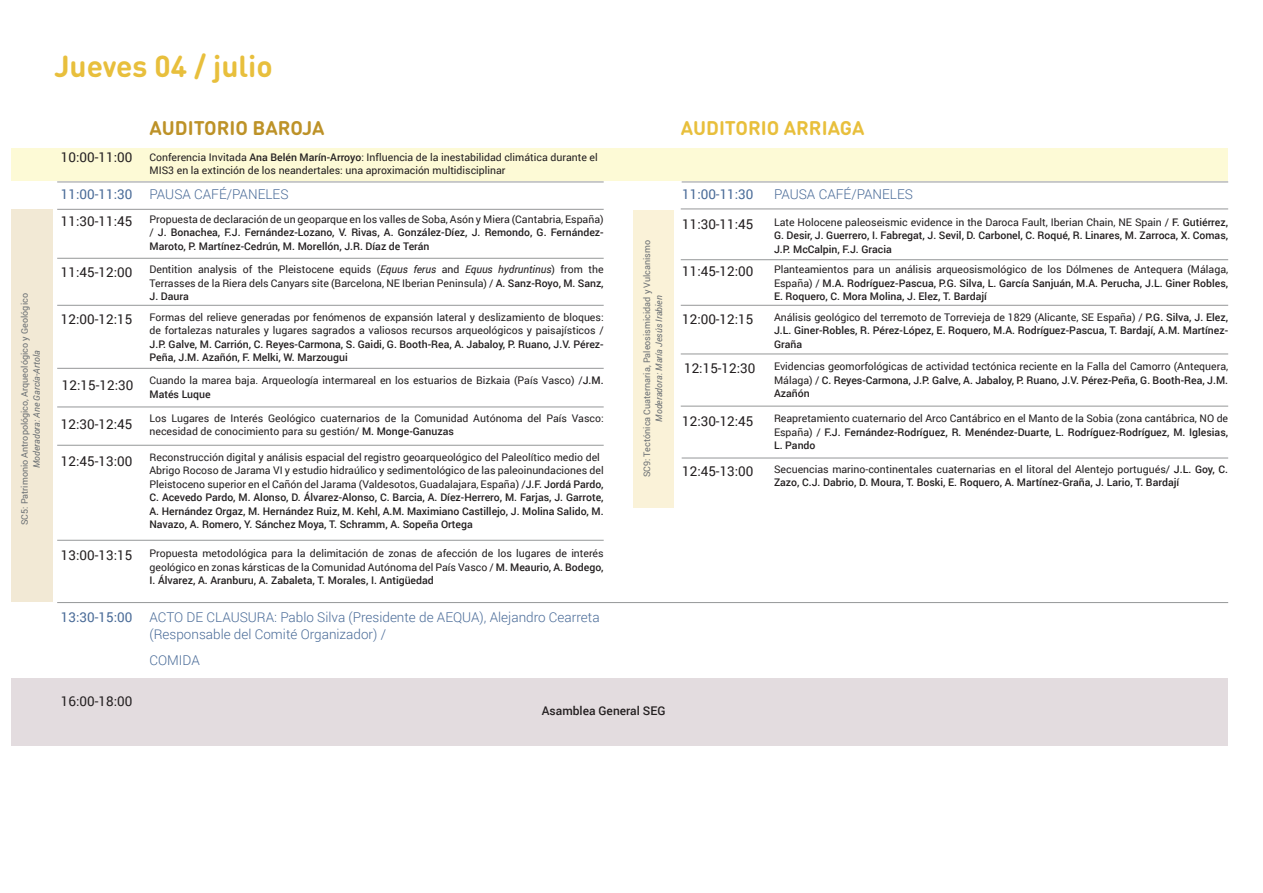
<style>
.page{position:relative;width:1263px;height:893px;background:#fff}
.page>*{position:absolute;margin:0;border:0;box-sizing:border-box;transform-origin:0 0}
.t1{font:700 30px "FFDIN Round Pro";color:#e8bf3c}
.t2{font:700 19.5px "FFDIN Round Pro";color:#e8bf3c}
.t3{font:700 19.5px "FFDIN Round Pro";color:#bd9228}
.t4{font:13.5px "Roboto";color:#231f20}
.t5{font:300 13.5px/16.5px "Roboto";color:#486a97}
.t6{font:13.5px "Roboto";color:#486a97}
.t7{font:500 12px "Roboto";color:#231f20}
.t8{font:10.5px/13.5px "Roboto";color:#231f20}
.t9{font:500 10.5px/13.5px "Roboto";color:#231f20;text-align:justify}
.t10{font:9px "Roboto";color:#6a6f73}
.t11{font:italic 9px "Roboto";color:#6a6f73}
.s1{font-weight:500}
.s2{font-weight:400}
.s3{font-style:italic}
</style>
<div class="page">
<div style="left:11px;top:148px;width:1217px;height:32px;background:#fdfad6"></div>
<hr style="left:57px;top:182px;width:547px;height:1px;background:#959798">
<hr style="left:57px;top:209px;width:547px;height:1px;background:#959798">
<hr style="left:57px;top:258px;width:547px;height:1px;background:#959798">
<hr style="left:57px;top:305px;width:547px;height:1px;background:#959798">
<hr style="left:57px;top:368px;width:547px;height:1px;background:#959798">
<hr style="left:57px;top:407px;width:547px;height:1px;background:#959798">
<hr style="left:57px;top:445px;width:547px;height:1px;background:#959798">
<hr style="left:57px;top:540px;width:547px;height:1px;background:#959798">
<div style="left:11px;top:209px;width:42px;height:393px;background:#f2e9d5"></div>
<hr style="left:681px;top:259px;width:547px;height:1px;background:#959798">
<hr style="left:681px;top:305px;width:547px;height:1px;background:#959798">
<hr style="left:681px;top:354px;width:547px;height:1px;background:#959798">
<div style="left:633px;top:210px;width:41px;height:297px;background:#faf2d8"></div>
<hr style="left:681px;top:209px;width:547px;height:1px;background:#959798">
<hr style="left:682px;top:458px;width:546px;height:1px;background:#959798">
<hr style="left:681px;top:406px;width:547px;height:1px;background:#959798">
<div style="left:11px;top:678px;width:1217px;height:68px;background:#e3dcdf"></div>
<hr style="left:57px;top:602px;width:1171px;height:1px;background:#959798">
<hr style="left:682px;top:182px;width:546px;height:1px;background:#959798">
<h1 class="t1" style="left:54px;top:45px;width:220px">Jueves 04 / julio</h1>
<p class="t10" style="left:18px;top:525px;width:234px;rotate:-90deg">SC5: Patrimonio Antropológico, Arqueológico y Geológico</p>
<p class="t11" style="left:30px;top:468px;width:120px;rotate:-90deg">Moderadora: Ane García-Artola</p>
<p class="t4" style="left:61px;top:147px;width:73px">10:00-11:00</p>
<p class="t6" style="left:61px;top:185px;width:73px">11:00-11:30</p>
<p class="t4" style="left:61px;top:211px;width:73px">11:30-11:45</p>
<p class="t4" style="left:61px;top:262px;width:73px">11:45-12:00</p>
<p class="t4" style="left:61px;top:309px;width:73px">12:00-12:15</p>
<p class="t4" style="left:62px;top:375px;width:73px">12:15-12:30</p>
<p class="t4" style="left:61px;top:415px;width:73px">12:30-12:45</p>
<p class="t4" style="left:61px;top:452px;width:73px">12:45-13:00</p>
<p class="t4" style="left:61px;top:546px;width:73px">13:00-13:15</p>
<p class="t6" style="left:61px;top:608px;width:73px">13:30-15:00</p>
<p class="t4" style="left:61px;top:691px;width:73px">16:00-18:00</p>
<h2 class="t3" style="left:150px;top:114px;width:177px">AUDITORIO BAROJA</h2>
<p class="t8" style="left:150px;top:150px;width:450px">Conferencia Invitada <span class="s1">Ana Belén Marín-Arroyo</span>: Influencia de la inestabilidad climática durante el<br>MIS3 en la extinción de los neandertales: una aproximación multidisciplinar</p>
<p class="t9" style="left:150px;top:212px;width:456px"><span class="s2">Propuesta de declaración de un geoparque en los valles de Soba, Asón y Miera (Cantabria, España) /</span> J. Bonachea, F.J. Fernández-Lozano, V. Rivas, A. González-Díez, J. Remondo, G. Fernández-Maroto, P. Martínez-Cedrún, M. Morellón, J.R. Díaz de Terán</p>
<p class="t8" style="left:150px;top:263px;width:456px;text-align:justify">Dentition analysis of the Pleistocene equids (<span class="s3">Equus ferus</span> and <span class="s3">Equus hydruntinus</span>) from the Terrasses de la Riera dels Canyars site (Barcelona, NE Iberian Peninsula) / <span class="s1">A. Sanz-Royo, M. Sanz, J. Daura</span></p>
<p class="t8" style="left:150px;top:310px;width:456px">Formas del relieve generadas por fenómenos de expansión lateral y deslizamiento de bloques: de fortalezas naturales y lugares sagrados a valiosos recursos arqueológicos y paisajísticos /</p>
<p class="t9" style="left:150px;top:337px;width:456px">J.P. Galve, M. Carrión, C. Reyes-Carmona, S. Gaidi, G. Booth-Rea, A. Jabaloy, P. Ruano, J.V. Pérez-<br>Peña, J.M. Azañón, F. Melki, W. Marzougui</p>
<p class="t5" style="left:150px;top:186px;width:140px">PAUSA CAFÉ/PANELES</p>
<p class="t8" style="left:150px;top:373px;width:456px">Cuando la marea baja. Arqueología intermareal en los estuarios de Bizkaia (País Vasco) /<span class="s1">J.M.<br>Matés Luque</span></p>
<p class="t8" style="left:150px;top:411px;width:456px">Los Lugares de Interés Geológico cuaternarios de la Comunidad Autónoma del País Vasco: necesidad de conocimiento para su gestión/ <span class="s1">M. Monge-Ganuzas</span></p>
<p class="t8" style="left:150px;top:450px;width:456px">Reconstrucción digital y análisis espacial del registro geoarqueológico del Paleolítico medio del Abrigo Rocoso de Jarama VI y estudio hidraúlico y sedimentológico de las paleoinundaciones del Pleistoceno superior en el Cañón del Jarama (Valdesotos, Guadalajara, España) /<span class="s1">J.F. Jordá Pardo, C. Acevedo Pardo, M. Alonso, D. Álvarez-Alonso, C. Barcia, A. Díez-Herrero, M. Farjas, J. Garrote, A. Hernández Orgaz, M. Hernández Ruiz, M. Kehl, A.M. Maximiano Castillejo, J. Molina Salido, M.<br>Navazo, A. Romero, Y. Sánchez Moya, T. Schramm, A. Sopeña Ortega</span></p>
<p class="t8" style="left:150px;top:546px;width:456px;text-align:justify">Propuesta metodológica para la delimitación de zonas de afección de los lugares de interés geológico en zonas kársticas de la Comunidad Autónoma del País Vasco / <span class="s1">M. Meaurio, A. Bodego, I. Álvarez, A. Aranburu, A. Zabaleta, T. Morales, I. Antigüedad</span></p>
<p class="t5" style="left:150px;top:609px;width:452px">ACTO DE CLAUSURA: Pablo Silva (Presidente de AEQUA), Alejandro Cearreta (Responsable del Comité Organizador) /</p>
<p class="t5" style="left:150px;top:652px;width:52px">COMIDA</p>
<p class="t10" style="left:641px;top:477px;width:239px;rotate:-90deg">SC9: Tectónica Cuaternaria, Paleosismicidad y Vulcanismo</p>
<p class="t11" style="left:653px;top:422px;width:128px;rotate:-90deg">Moderadora: María Jesús Irabien</p>
<p class="t7" style="left:542px;top:702px;width:125px">Asamblea General SEG</p>
<h2 class="t2" style="left:681px;top:114px;width:185px">AUDITORIO ARRIAGA</h2>
<p class="t6" style="left:682px;top:185px;width:73px">11:00-11:30</p>
<p class="t5" style="left:774px;top:186px;width:140px">PAUSA CAFÉ/PANELES</p>
<p class="t4" style="left:682px;top:215px;width:73px">11:30-11:45</p>
<p class="t4" style="left:682px;top:262px;width:73px">11:45-12:00</p>
<p class="t4" style="left:682px;top:310px;width:73px">12:00-12:15</p>
<p class="t4" style="left:684px;top:358px;width:73px">12:15-12:30</p>
<p class="t4" style="left:682px;top:411px;width:73px">12:30-12:45</p>
<p class="t4" style="left:682px;top:462px;width:73px">12:45-13:00</p>
<p class="t9" style="left:774px;top:215px;width:456px"><span class="s2">Late Holocene paleoseismic evidence in the Daroca Fault, Iberian Chain, NE Spain /</span> F. Gutiérrez, G. Desir, J. Guerrero, I. Fabregat, J. Sevil, D. Carbonel, C. Roqué, R. Linares, M. Zarroca, X. Comas, J.P. McCalpin, F.J. Gracia</p>
<p class="t9" style="left:774px;top:262px;width:456px"><span class="s2">Planteamientos para un análisis arqueosismológico de los Dólmenes de Antequera (Málaga, España) /</span> M.A. Rodríguez-Pascua, P.G. Silva, L. García Sanjuán, M.A. Perucha, J.L. Giner Robles, E. Roquero, C. Mora Molina, J. Elez, T. Bardají</p>
<p class="t9" style="left:774px;top:310px;width:456px"><span class="s2">Análisis geológico del terremoto de Torrevieja de 1829 (Alicante, SE España) /</span> P.G. Silva, J. Elez, J.L. Giner-Robles, R. Pérez-López, E. Roquero, M.A. Rodríguez-Pascua, T. Bardají, A.M. Martínez-Graña</p>
<p class="t8" style="left:774px;top:359px;width:456px;text-align:justify">Evidencias geomorfológicas de actividad tectónica reciente en la Falla del Camorro (Antequera, Málaga) / <span class="s1">C. Reyes-Carmona, J.P. Galve, A. Jabaloy, P. Ruano, J.V. Pérez-Peña, G. Booth-Rea, J.M.<br>Azañón</span></p>
<p class="t8" style="left:774px;top:411px;width:456px;text-align:justify">Reapretamiento cuaternario del Arco Cantábrico en el Manto de la Sobia (zona cantábrica, NO de España) / <span class="s1">F.J. Fernández-Rodríguez, R. Menéndez-Duarte, L. Rodríguez-Rodríguez, M. Iglesias, L. Pando</span></p>
<p class="t9" style="left:774px;top:462px;width:456px"><span class="s2">Secuencias marino-continentales cuaternarias en el litoral del Alentejo portugués/</span> J.L. Goy, C.<br>Zazo, C.J. Dabrio, D. Moura, T. Boski, E. Roquero, A. Martínez-Graña, J. Lario, T. Bardají</p>
</div>
